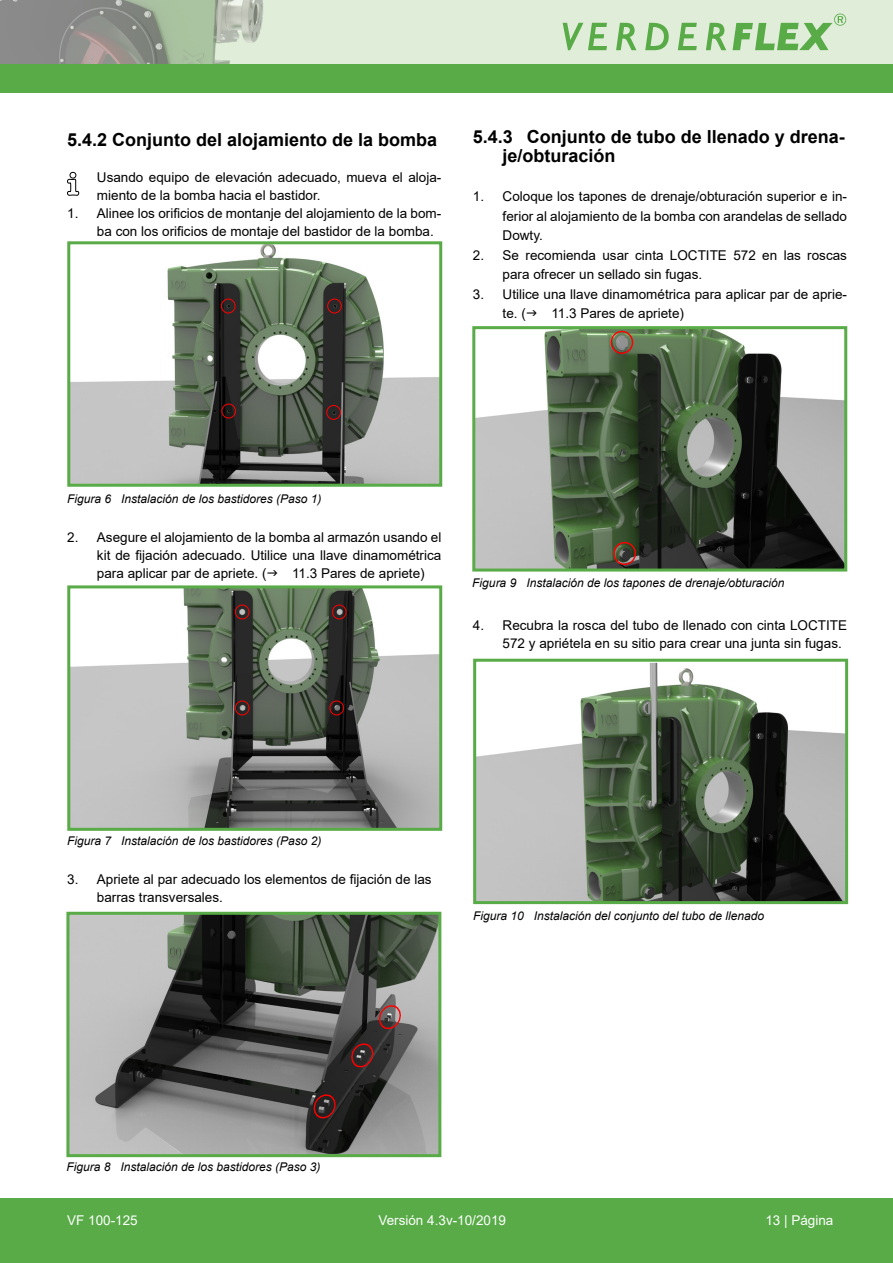
<style>
.page{position:relative;width:893px;height:1263px;background:#fff}
.page>*{position:absolute;margin:0;border:0;box-sizing:border-box;transform-origin:0 0}
.t1{font:700 18px/19.5px "Arial";color:#000}
.t2{font:13.5px/18px "Arial";color:#000}
.t3{font:13.5px "Arial";color:#fff}
.t4{font:italic 12px "Arial";color:#000}
</style>
<div class="page">
<div style="left:0;top:1198px;width:893px;height:65px;background:#58ab47"></div>
<div style="left:36px;top:0;width:857px;height:72px;background:#e0edd9"></div>
<div style="left:0;top:64px;width:893px;height:29px;background:#58ab47"></div>
<svg style="left:0;top:0;width:697px;height:64px"></svg>
<svg style="left:706px;top:23px;width:20px;height:27px"></svg>
<svg style="left:733px;top:14px;width:113px;height:36px"></svg>
<svg style="left:67px;top:172px;width:12px;height:24px"></svg>
<img style="left:71px;top:245px;width:367px;height:238px">
<div style="left:67px;top:241px;width:375px;height:246px;border:3px solid #58ab47"></div>
<div style="left:327px;top:299px;width:15px;height:14px;border:1px solid #f00;border-radius:50%"></div>
<div style="left:221px;top:299px;width:15px;height:14px;border:1px solid #f00;border-radius:50%"></div>
<div style="left:221px;top:404px;width:15px;height:14px;border:1px solid #f00;border-radius:50%"></div>
<div style="left:326px;top:405px;width:15px;height:15px;border:1px solid #f00;border-radius:50%"></div>
<img style="left:71px;top:589px;width:367px;height:238px">
<div style="left:67px;top:585px;width:375px;height:246px;border:3px solid #58ab47"></div>
<div style="left:235px;top:604px;width:14px;height:15px;border:1px solid #f00;border-radius:50%"></div>
<div style="left:332px;top:604px;width:14px;height:15px;border:1px solid #f00;border-radius:50%"></div>
<div style="left:329px;top:700px;width:15px;height:15px;border:1px solid #f00;border-radius:50%"></div>
<div style="left:235px;top:700px;width:14px;height:15px;border:1px solid #f00;border-radius:50%"></div>
<img style="left:70px;top:916px;width:367px;height:237px">
<div style="left:66px;top:912px;width:375px;height:245px;border:3px solid #58ab47"></div>
<svg style="left:308px;top:1089px;width:33px;height:34px"></svg>
<svg style="left:346px;top:1000px;width:60px;height:72px;background:#534848"></svg>
<img style="left:476px;top:330px;width:367px;height:237px">
<div style="left:472px;top:326px;width:375px;height:245px;border:3px solid #58ab47"></div>
<div style="left:611px;top:331px;width:22px;height:23px;border:1px solid #f00;border-radius:50%"></div>
<div style="left:613px;top:542px;width:23px;height:23px;border:1px solid #f00;border-radius:50%"></div>
<img style="left:477px;top:663px;width:367px;height:237px">
<div style="left:473px;top:659px;width:375px;height:245px;border:3px solid #58ab47"></div>
<p class="t1" style="left:67px;top:130px;width:372px">5.4.2 Conjunto del alojamiento de la bomba</p>
<p class="t2" style="left:97px;top:168px;width:346px">Usando equipo de elevación adecuado, mueva el aloja&shy;miento de la bomba hacia el bastidor.</p>
<p class="t2" style="left:97px;top:204px;width:346px;text-indent:-30px">1. Alinee los orificios de montanje del alojamiento de la bom&shy;ba con los orificios de montaje del bastidor de la bomba.</p>
<p class="t1" style="left:503px;top:127px;width:344px;text-indent:-30px">5.4.3 Conjunto de tubo de llenado y drena&shy;je/obturación</p>
<p class="t2" style="left:503px;top:187px;width:346px;line-height:19.5px;text-align:justify;text-indent:-30px">1. Coloque los tapones de drenaje/obturación superior e in&shy;ferior al alojamiento de la bomba con arandelas de sellado Dowty.</p>
<p class="t2" style="left:503px;top:245px;width:346px;line-height:19.5px;text-indent:-30px">2. Se recomienda usar cinta LOCTITE 572 en las roscas para ofrecer un sellado sin fugas.</p>
<p class="t2" style="left:503px;top:284px;width:346px;line-height:19.5px;text-indent:-30px">3. Utilice una llave dinamométrica para aplicar par de aprie&shy;te. (</p>
<p class="t2" style="left:551px;top:304px;width:134px">11.3 Pares de apriete)</p>
<p class="t4" style="left:67px;top:491px;width:256px">Figura 6 Instalación de los bastidores (Paso 1)</p>
<p class="t2" style="left:97px;top:528px;width:346px;text-align:justify;text-indent:-30px">2. Asegure el alojamiento de la bomba al armazón usando el kit de fijación adecuado. Utilice una llave dinamométrica para aplicar par de apriete. (</p>
<p class="t2" style="left:292px;top:564px;width:134px">11.3 Pares de apriete)</p>
<p class="t4" style="left:472px;top:575px;width:314px">Figura 9 Instalación de los tapones de drenaje/obturación</p>
<p class="t2" style="left:503px;top:616px;width:346px;text-indent:-30px">4. Recubra la rosca del tubo de llenado con cinta LOCTITE<br>572 y apriétela en su sitio para crear una junta sin fugas.</p>
<p class="t4" style="left:67px;top:833px;width:256px">Figura 7 Instalación de los bastidores (Paso 2)</p>
<p class="t2" style="left:97px;top:870px;width:336px;text-indent:-30px">3. Apriete al par adecuado los elementos de fijación de las barras transversales.</p>
<p class="t4" style="left:473px;top:908px;width:292px">Figura 10 Instalación del conjunto del tubo de llenado</p>
<p class="t4" style="left:66px;top:1158px;width:256px">Figura 8 Instalación de los bastidores (Paso 3)</p>
<p class="t3" style="left:67px;top:1211px;width:72px">VF 100-125</p>
<p class="t3" style="left:378px;top:1211px;width:129px">Versión 4.3v-10/2019</p>
<p class="t3" style="left:765px;top:1211px;width:70px">13 | Página</p>
</div>
